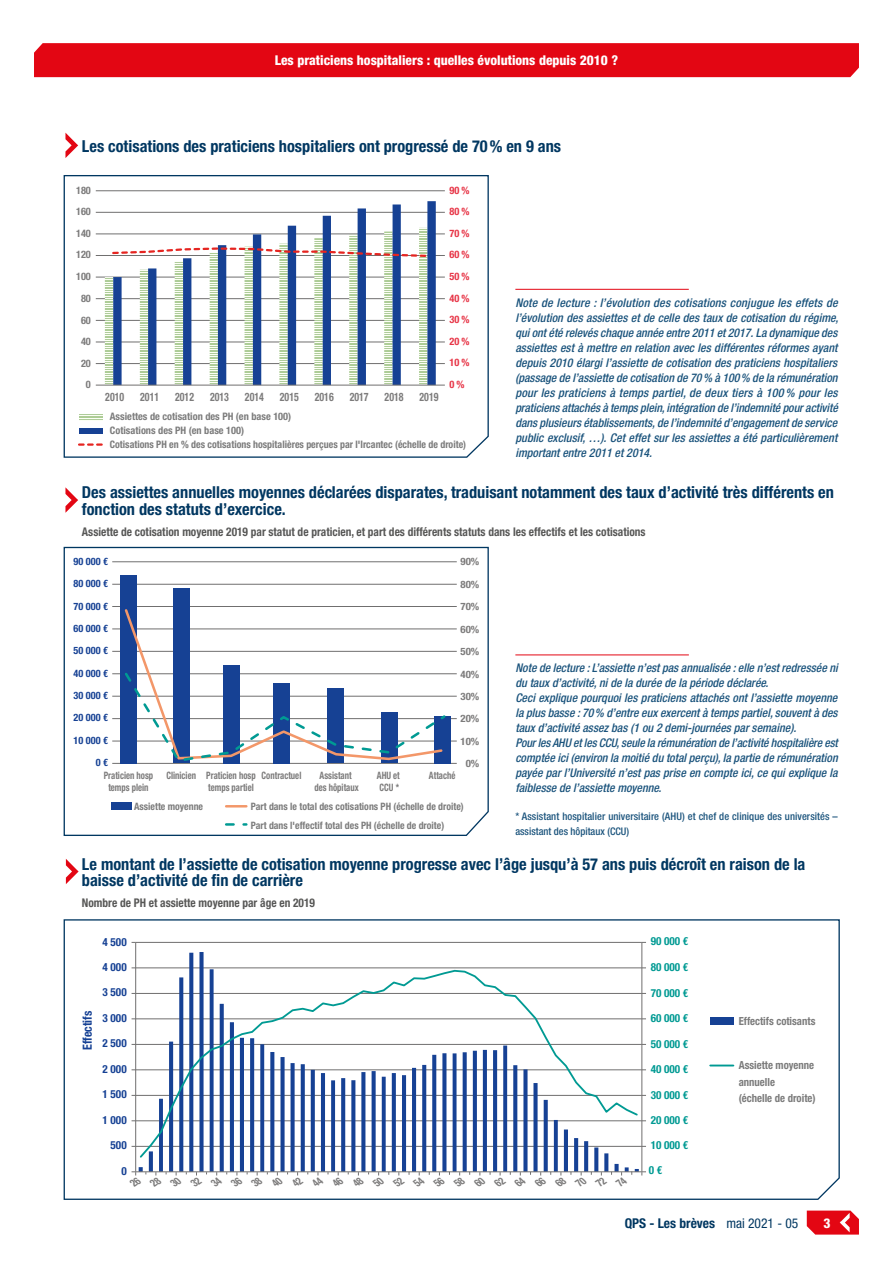
<style>
.page{position:relative;width:893px;height:1263px;background:#fff}
.page>*{position:absolute;margin:0;border:0;box-sizing:border-box;transform-origin:0 0}
.t1{font:700 condensed 16.5px/16.5px "Helvetica Neue LT";color:#003761}
.t2{font:800 condensed 13.5px "Helvetica Neue LT";color:#fff}
.t3{font:700 condensed 13.5px "Helvetica Neue LT";color:#003761}
.t4{font:700 condensed 12.6px "Helvetica Neue LT";color:#164194;scale:.96 1}
.t5{font:italic 500 condensed 12px/15px "Helvetica Neue LT";color:#1a537c;text-align:justify}
.t6{font:700 condensed 12px "Helvetica Neue LT";color:#575756;scale:.95 1}
.t7{font:700 condensed 11.55px "Helvetica Neue LT";color:#7c7b7b;scale:.85 1}
.t8{font:700 condensed 11.1px/16px "Helvetica Neue LT";color:#7b7b7b;scale:.96 1}
.t9{font:700 condensed 11.1px "Helvetica Neue LT";color:#009a93}
.t10{font:700 condensed 11.1px "Helvetica Neue LT";color:#164194}
.t11{font:500 condensed 10.5px/15px "Helvetica Neue LT";letter-spacing:.005em;color:#1a537c}
.t12{font:700 condensed 10.35px/13.6px "Helvetica Neue LT";color:#7b7b7b}
.t13{font:700 condensed 10.35px "Helvetica Neue LT";color:#e73446}
.t14{font:700 condensed 10.35px "Helvetica Neue LT";color:#7c7b7b}
.t15{font:700 condensed 10.2px/19.4px "Helvetica Neue LT";color:#7b7b7b;scale:.96 1}
.t16{font:700 condensed 10.2px/12.3px "Helvetica Neue LT";color:#7c7b7b;text-align:center;scale:.85 1}
.t17{font:700 condensed 10.2px/22.2px "Helvetica Neue LT";color:#164194;text-align:justify}
.t18{font:700 condensed 10.2px "Helvetica Neue LT";color:#7c7b7b;scale:1.06 1}
.s1{font-weight:400}
</style>
<div class="page">
<div style="left:34px;top:43px;width:825px;height:34px;background:#e30613"></div>
<svg style="left:807px;top:1210px;width:52px;height:24px"></svg>
<svg style="left:63px;top:919px;width:777px;height:281px"></svg>
<svg style="left:65px;top:133px;width:13px;height:25px"></svg>
<svg style="left:65px;top:487px;width:13px;height:26px"></svg>
<svg style="left:66px;top:859px;width:13px;height:25px"></svg>
<svg style="left:63px;top:175px;width:426px;height:283px"></svg>
<svg style="left:63px;top:546px;width:426px;height:290px"></svg>
<hr style="left:515px;top:289px;width:174px;height:1px;background:#e30613">
<hr style="left:515px;top:654px;width:174px;height:1px;background:#e30613">
<svg style="left:129px;top:1167px;width:517px;height:20px"></svg>
<p class="t2" style="left:275px;top:52px;width:345px">Les praticiens hospitaliers : quelles évolutions depuis 2010 ?</p>
<h1 class="t1" style="left:82px;top:137px;width:481px">Les cotisations des praticiens hospitaliers ont progressé de 70% en 9 ans</h1>
<p class="t14" style="left:76px;top:184px;width:16px">180</p>
<p class="t13" style="left:449px;top:184px;width:22px">90 %</p>
<p class="t14" style="left:76px;top:205px;width:16px">160</p>
<p class="t13" style="left:449px;top:205px;width:22px">80 %</p>
<p class="t14" style="left:76px;top:227px;width:16px">140</p>
<p class="t13" style="left:449px;top:227px;width:22px">70 %</p>
<p class="t14" style="left:76px;top:248px;width:16px">120</p>
<p class="t13" style="left:449px;top:248px;width:22px">60 %</p>
<p class="t14" style="left:76px;top:270px;width:16px">100</p>
<p class="t13" style="left:449px;top:270px;width:22px">50 %</p>
<p class="t14" style="left:81px;top:292px;width:11px">80</p>
<p class="t13" style="left:449px;top:292px;width:22px">40 %</p>
<p class="t14" style="left:81px;top:314px;width:11px">60</p>
<p class="t13" style="left:449px;top:313px;width:22px">30 %</p>
<p class="t14" style="left:81px;top:335px;width:11px">40</p>
<p class="t13" style="left:449px;top:335px;width:22px">20 %</p>
<p class="t14" style="left:81px;top:357px;width:11px">20</p>
<p class="t13" style="left:449px;top:356px;width:22px">10 %</p>
<p class="t14" style="left:86px;top:378px;width:6px">0</p>
<p class="t13" style="left:449px;top:378px;width:17px">0 %</p>
<p class="t7" style="left:105px;top:390px;width:24px">2010</p>
<p class="t7" style="left:140px;top:390px;width:24px">2011</p>
<p class="t7" style="left:175px;top:390px;width:24px">2012</p>
<p class="t7" style="left:210px;top:390px;width:24px">2013</p>
<p class="t7" style="left:245px;top:390px;width:24px">2014</p>
<p class="t7" style="left:280px;top:390px;width:24px">2015</p>
<p class="t7" style="left:315px;top:390px;width:24px">2016</p>
<p class="t7" style="left:350px;top:390px;width:24px">2017</p>
<p class="t7" style="left:385px;top:390px;width:24px">2018</p>
<p class="t7" style="left:420px;top:390px;width:24px">2019</p>
<p class="t12" style="left:110px;top:410px;width:358px">Assiettes de cotisation des PH (en base 100)<br>Cotisations des PH (en base 100)<br>Cotisations PH en % des cotisations hospitalières perçues par l'Ircantec (échelle de droite)</p>
<p class="t5" style="left:515px;top:295px;width:324px">Note de lecture : l’évolution des cotisations conjugue les effets de l’évolution des assiettes et de celle des taux de cotisation du régime, qui ont été relevés chaque année entre 2011 et 2017. La dynamique des assiettes est à mettre en relation avec les différentes réformes ayant depuis 2010 élargi l’assiette de cotisation des praticiens hospitaliers (passage de l’assiette de cotisation de 70% à 100% de la rémunération pour les praticiens à temps partiel, de deux tiers à 100 % pour les praticiens attachés à temps plein, intégration de l’indemnité pour activité dans plusieurs établissements, de l’indemnité d’engagement de service public exclusif, …). Cet effet sur les assiettes a été particulièrement important entre 2011 et 2014.</p>
<h1 class="t1" style="left:82px;top:484px;width:753px">Des assiettes annuelles moyennes déclarées disparates, traduisant notamment des taux d’activité très différents en fonction des statuts d’exercice.</h1>
<p class="t6" style="left:82px;top:524px;width:595px">Assiette de cotisation moyenne 2019 par statut de praticien, et part des différents statuts dans les effectifs et les cotisations</p>
<p class="t17" style="left:74px;top:550px;width:36px">90 000 €</p>
<p class="t18" style="left:461px;top:556px;width:19px">90%</p>
<p class="t17" style="left:74px;top:572px;width:36px">80 000 € 70 000 € 60 000 € 50 000 €</p>
<p class="t17" style="left:74px;top:662px;width:36px">40 000 € 30 000 € 20 000 €</p>
<p class="t17" style="left:74px;top:729px;width:36px;text-align:right">10 000 €<br>0 €</p>
<p class="t16" style="left:104px;top:769px;width:60px">Praticien hosp temps plein</p>
<p class="t16" style="left:166px;top:769px;width:107px;text-align:right">Clinicien Praticien hosp temps partiel</p>
<p class="t16" style="left:262px;top:769px;width:48px">Contractuel</p>
<p class="t16" style="left:315px;top:769px;width:54px">Assistant des hôpitaux</p>
<p class="t16" style="left:377px;top:769px;width:29px;text-align:left">AHU et<br>CCU *</p>
<p class="t16" style="left:429px;top:769px;width:33px">Attaché</p>
<p class="t15" style="left:134px;top:796px;width:73px">Assiette moyenne</p>
<p class="t15" style="left:251px;top:796px;width:223px">Part dans le total des cotisations PH (échelle de droite)<br>Part dans l'effectif total des PH (échelle de droite)</p>
<p class="t18" style="left:461px;top:578px;width:19px">80%</p>
<p class="t18" style="left:461px;top:600px;width:19px">70%</p>
<p class="t18" style="left:461px;top:623px;width:19px">60%</p>
<p class="t18" style="left:461px;top:645px;width:19px">50%</p>
<p class="t18" style="left:461px;top:668px;width:19px">40%</p>
<p class="t18" style="left:461px;top:690px;width:19px">30%</p>
<p class="t18" style="left:461px;top:712px;width:19px">20%</p>
<p class="t18" style="left:461px;top:735px;width:19px">10%</p>
<p class="t18" style="left:466px;top:757px;width:14px">0%</p>
<p class="t5" style="left:515px;top:660px;width:324px;text-align:left">Note de lecture : L’assiette n’est pas annualisée : elle n’est redressée ni du taux d’activité, ni de la durée de la période déclarée.<br>Ceci explique pourquoi les praticiens attachés ont l’assiette moyenne la plus basse : 70% d’entre eux exercent à temps partiel, souvent à des taux d’activité assez bas (1 ou 2 demi-journées par semaine).<br>Pour les AHU et les CCU, seule la rémunération de l’activité hospitalière est comptée ici (environ la moitié du total perçu), la partie de rémunération payée par l’Université n’est pas prise en compte ici, ce qui explique la faiblesse de l’assiette moyenne.</p>
<p class="t11" style="left:515px;top:809px;width:324px">* Assistant hospitalier universitaire (AHU) et chef de clinique des universités – assistant des hôpitaux (CCU)</p>
<h1 class="t1" style="left:82px;top:855px;width:725px">Le montant de l’assiette de cotisation moyenne progresse avec l’âge jusqu’à 57 ans puis décroît en raison de la baisse d’activité de fin de carrière</h1>
<p class="t6" style="left:82px;top:895px;width:247px">Nombre de PH et assiette moyenne par âge en 2019</p>
<p class="t9" style="left:651px;top:935px;width:39px">90 000 €</p>
<p class="t9" style="left:651px;top:960px;width:39px">80 000 €</p>
<p class="t9" style="left:651px;top:986px;width:39px">70 000 €</p>
<p class="t9" style="left:651px;top:1011px;width:39px">60 000 €</p>
<p class="t9" style="left:651px;top:1037px;width:39px">50 000 €</p>
<p class="t9" style="left:651px;top:1062px;width:39px">40 000 €</p>
<p class="t9" style="left:651px;top:1088px;width:39px">30 000 €</p>
<p class="t9" style="left:651px;top:1113px;width:39px">20 000 €</p>
<p class="t9" style="left:651px;top:1138px;width:39px">10 000 €</p>
<p class="t9" style="left:649px;top:1163px;width:15px">0 €</p>
<p class="t10" style="left:103px;top:935px;width:26px">4 500</p>
<p class="t10" style="left:103px;top:960px;width:26px">4 000</p>
<p class="t10" style="left:103px;top:986px;width:26px">3 500</p>
<p class="t4" style="left:80px;top:1050px;width:43px;rotate:-90deg">Effectifs</p>
<p class="t8" style="left:739px;top:1012px;width:81px">Effectifs cotisants</p>
<p class="t8" style="left:739px;top:1057px;width:82px">Assiette moyenne annuelle<br>(échelle de droite)</p>
<p class="t10" style="left:103px;top:1011px;width:26px">3 000</p>
<p class="t10" style="left:103px;top:1037px;width:26px">2 500</p>
<p class="t10" style="left:103px;top:1062px;width:26px">2 000</p>
<p class="t10" style="left:103px;top:1088px;width:26px">1 500</p>
<p class="t10" style="left:103px;top:1113px;width:26px">1 000</p>
<p class="t10" style="left:111px;top:1139px;width:18px">500</p>
<p class="t10" style="left:121px;top:1164px;width:7px">0</p>
<p class="t3" style="left:625px;top:1214px;width:175px">QPS - Les brèves <span class="s1">mai 2021 - 05</span></p>
<p class="t2" style="left:823px;top:1215px;width:9px">3</p>
</div>
